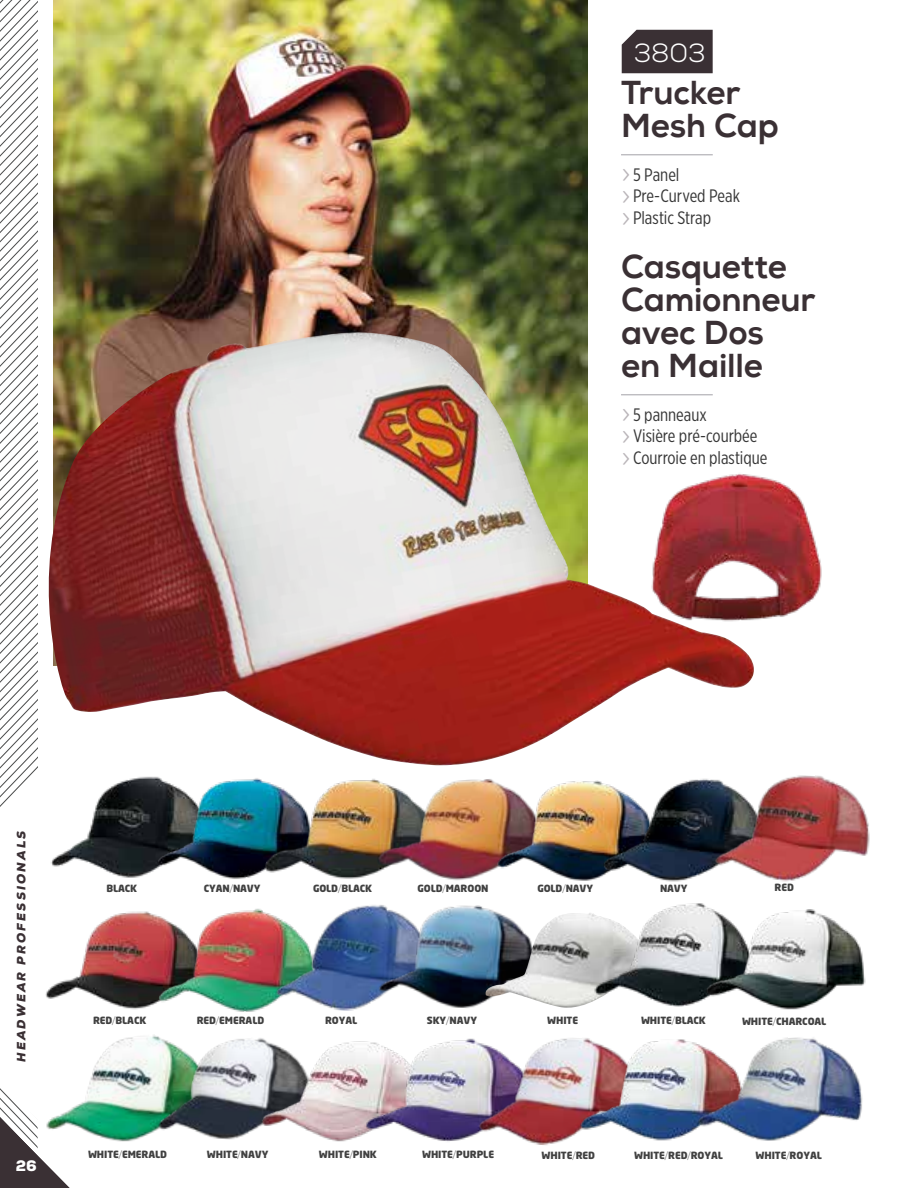
<style>
.page{position:relative;width:918px;height:1188px;background:#fff}
.page>*{position:absolute;margin:0;border:0;box-sizing:border-box;transform-origin:0 0}
.t1{font:800 33px/33px "Nexa W01";letter-spacing:-.005em;color:#3a3034}
.t2{font:300 26.25px "Nexa";color:#fff}
.t3{font:18px/21.9px "Gotham X Narrow";letter-spacing:-.005em;color:#363636}
.t4{font:900 15px "Nexa W01";color:#fff}
.t5{font:italic 900 12px "Nexa W01";letter-spacing:.17em;color:#3a3034}
.t6{font:900 9.9px "Neo Sans";letter-spacing:-.01em;color:#414141}
.s1{font-family:"Gotham Rounded";font-weight:300;font-size:28.05px;color:#bab5b9}
.s2{font-family:"Gotham X Narrow";font-weight:300}
</style>
<div class="page">
<img style="left:45px;top:911px;width:107px;height:99px">
<img style="left:53px;top:0;width:535px;height:332px">
<img style="left:48px;top:332px;width:706px;height:434px">
<img style="left:575px;top:442px;width:247px;height:214px">
<img style="left:51px;top:777px;width:89px;height:101px">
<img style="left:152px;top:908px;width:110px;height:104px">
<img style="left:262px;top:906px;width:100px;height:105px">
<img style="left:362px;top:905px;width:137px;height:103px">
<img style="left:70px;top:1036px;width:78px;height:106px">
<img style="left:140px;top:759px;width:187px;height:120px">
<img style="left:255px;top:769px;width:105px;height:110px">
<img style="left:360px;top:779px;width:122px;height:101px">
<img style="left:482px;top:779px;width:118px;height:102px">
<img style="left:600px;top:779px;width:102px;height:103px">
<img style="left:485px;top:913px;width:103px;height:95px">
<img style="left:148px;top:1034px;width:117px;height:106px">
<img style="left:256px;top:1040px;width:98px;height:102px">
<img style="left:354px;top:1040px;width:112px;height:102px">
<img style="left:702px;top:775px;width:168px;height:107px">
<img style="left:588px;top:903px;width:107px;height:103px">
<img style="left:466px;top:1038px;width:103px;height:107px">
<img style="left:569px;top:1038px;width:122px;height:103px">
<img style="left:691px;top:1037px;width:172px;height:104px">
<img style="left:695px;top:903px;width:171px;height:107px">
<svg style="left:0;top:0;width:38px;height:807px"></svg>
<svg style="left:0;top:1088px;width:70px;height:100px"></svg>
<hr style="left:621px;top:154px;width:92px;height:1px;background:#a3a1a7">
<hr style="left:621px;top:394px;width:92px;height:1px;background:#a3a1a7">
<div style="left:622px;top:30px;width:91px;height:43px;background:#3a3034"></div>
<h2 class="t2" style="left:634px;top:37px;width:73px">3803</h2>
<h1 class="t1" style="left:621px;top:77px;width:159px">Trucker<br>Mesh Cap</h1>
<h3 class="t3" style="left:621px;top:163px;width:120px"><span class="s1">›</span>5 Panel <span class="s1">›</span>Pre-Curved Peak <span class="s1">›</span>Plastic Strap</h3>
<h1 class="t1" style="left:621px;top:251px;width:196px">Casquette<br>Camionneur avec Dos<br>en Maille</h1>
<h3 class="t3" style="left:621px;top:403px;width:148px"><span class="s1">›</span>5 panneaux<br><span class="s1">›</span>Visière pré-courbée <span class="s1">›</span>Courroie en plastique</h3>
<p class="t5" style="left:14px;top:1062px;width:233px;rotate:-90deg">HEADWEAR PROFESSIONALS</p>
<h3 class="t4" style="left:16px;top:1157px;width:22px">26</h3>
<p class="t6" style="left:204px;top:884px;width:58px">CYAN<span class="s2">/</span>NAVY</p>
<p class="t6" style="left:106px;top:884px;width:32px">BLACK</p>
<p class="t6" style="left:313px;top:884px;width:61px">GOLD<span class="s2">/</span>BLACK</p>
<p class="t6" style="left:417px;top:884px;width:73px">GOLD<span class="s2">/</span>MAROON</p>
<p class="t6" style="left:537px;top:884px;width:57px">GOLD<span class="s2">/</span>NAVY</p>
<p class="t6" style="left:660px;top:884px;width:29px">NAVY</p>
<p class="t6" style="left:775px;top:884px;width:21px">RED</p>
<p class="t6" style="left:93px;top:1016px;width:55px">RED<span class="s2">/</span>BLACK</p>
<p class="t6" style="left:197px;top:1016px;width:69px">RED<span class="s2">/</span>EMERALD</p>
<p class="t6" style="left:325px;top:1016px;width:34px">ROYAL</p>
<p class="t6" style="left:427px;top:1016px;width:52px">SKY<span class="s2">/</span>NAVY</p>
<p class="t6" style="left:547px;top:1016px;width:32px">WHITE</p>
<p class="t6" style="left:641px;top:1016px;width:66px">WHITE<span class="s2">/</span>BLACK</p>
<p class="t6" style="left:742px;top:1017px;width:86px">WHITE<span class="s2">/</span>CHARCOAL</p>
<p class="t6" style="left:88px;top:1150px;width:81px">WHITE<span class="s2">/</span>EMERALD</p>
<p class="t6" style="left:207px;top:1150px;width:63px">WHITE<span class="s2">/</span>NAVY</p>
<p class="t6" style="left:319px;top:1150px;width:60px">WHITE<span class="s2">/</span>PINK</p>
<p class="t6" style="left:422px;top:1150px;width:73px">WHITE<span class="s2">/</span>PURPLE</p>
<p class="t6" style="left:542px;top:1151px;width:55px">WHITE<span class="s2">/</span>RED</p>
<p class="t6" style="left:634px;top:1151px;width:90px">WHITE<span class="s2">/</span>RED<span class="s2">/</span>ROYAL</p>
<p class="t6" style="left:756px;top:1151px;width:68px">WHITE<span class="s2">/</span>ROYAL</p>
</div>
